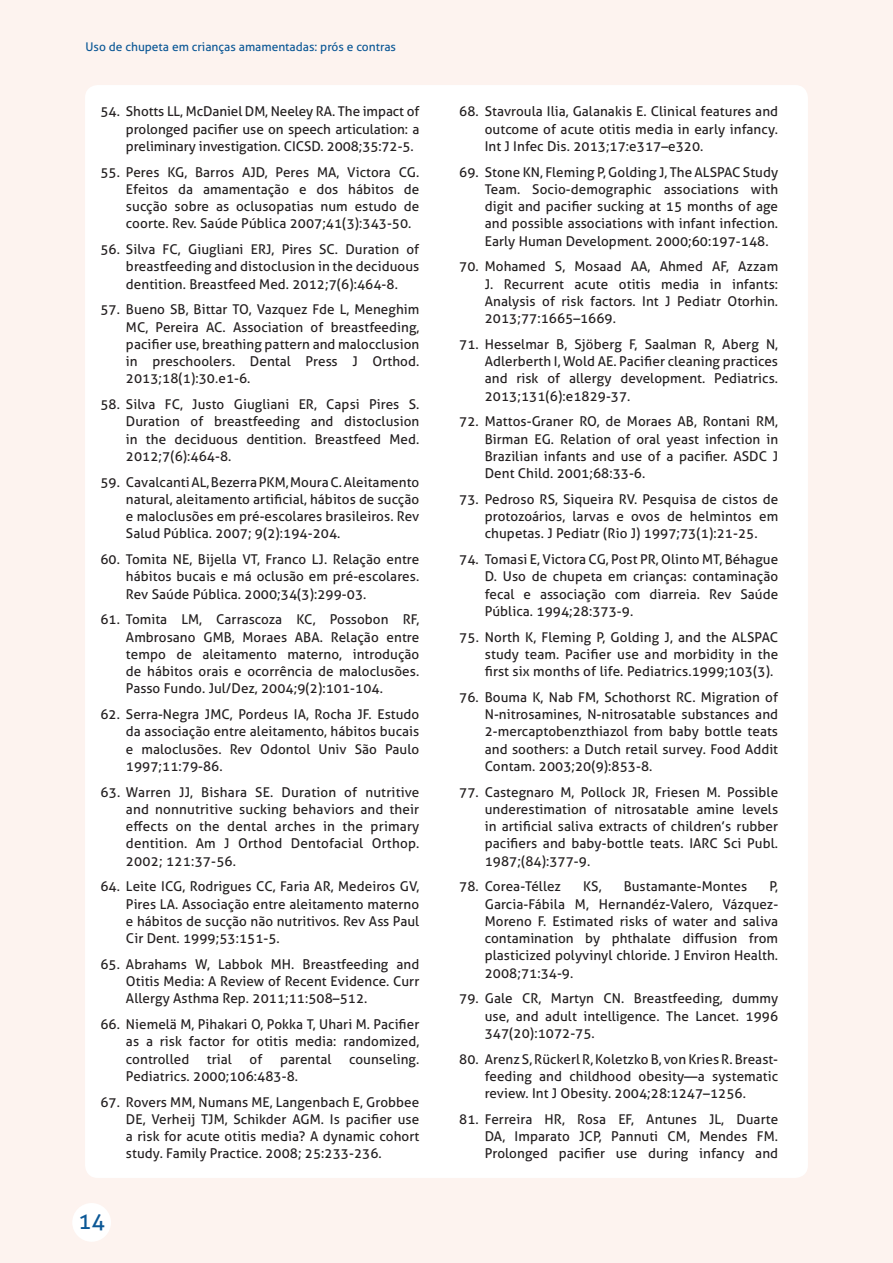
<style>
.page{position:relative;width:893px;height:1263px;background:#fdf3ef}
.page>*{position:absolute;margin:0;border:0;box-sizing:border-box;transform-origin:0 0}
.t1{font:22.5px "Aller";color:#0c5896}
.t2{font:13.5px/17.2px "Aller";letter-spacing:.005em;color:#231f20;text-align:justify}
.t3{font:12px "Aller";color:#0c5896}
</style>
<div class="page">
<div style="left:72px;top:1203px;width:39px;height:39px;background:#fff;border-radius:50%"></div>
<div style="left:85px;top:85px;width:723px;height:1093px;background:#fff;border-radius:13px"></div>
<p class="t3" style="left:85px;top:39px;width:312px">Uso de chupeta em crianças amamentadas: prós e contras</p>
<p class="t2" style="left:126px;top:103px;width:295px;text-indent:-26px">54. Shotts LL, McDaniel DM, Neeley RA. The impact of prolonged pacifier use on speech articulation: a preliminary investigation. CICSD. 2008;35:72-5.</p>
<p class="t2" style="left:126px;top:163px;width:295px;text-indent:-26px">55. Peres KG, Barros AJD, Peres MA, Victora CG.<br>Efeitos da amamentação e dos hábitos de sucção sobre as oclusopatias num estudo de coorte. Rev. Saúde Pública 2007;41(3):343-50.</p>
<p class="t2" style="left:126px;top:241px;width:295px;text-indent:-26px">56. Silva FC, Giugliani ERJ, Pires SC. Duration of breastfeeding and distoclusion in the deciduous dentition. Breastfeed Med. 2012;7(6):464-8.</p>
<p class="t2" style="left:126px;top:301px;width:295px;text-indent:-26px">57. Bueno SB, Bittar TO, Vazquez Fde L, Meneghim MC, Pereira AC. Association of breastfeeding, pacifier use, breathing pattern and malocclusion in preschoolers. Dental Press J Orthod.<br>2013;18(1):30.e1-6.</p>
<p class="t2" style="left:126px;top:396px;width:295px;text-indent:-26px">58. Silva FC, Justo Giugliani ER, Capsi Pires S.<br>Duration of breastfeeding and distoclusion in the deciduous dentition. Breastfeed Med.<br>2012;7(6):464-8.</p>
<p class="t2" style="left:126px;top:473px;width:295px;text-indent:-26px">59. Cavalcanti AL, Bezerra PKM, Moura C. Aleitamento natural, aleitamento artificial, hábitos de sucção e maloclusões em pré-escolares brasileiros. Rev Salud Pública. 2007; 9(2):194-204.</p>
<p class="t2" style="left:126px;top:551px;width:295px;text-indent:-26px">60. Tomita NE, Bijella VT, Franco LJ. Relação entre hábitos bucais e má oclusão em pré-escolares.<br>Rev Saúde Pública. 2000;34(3):299-03.</p>
<p class="t2" style="left:126px;top:611px;width:295px;text-indent:-26px">61. Tomita LM, Carrascoza KC, Possobon RF, Ambrosano GMB, Moraes ABA. Relação entre tempo de aleitamento materno, introdução de hábitos orais e ocorrência de maloclusões.<br>Passo Fundo. Jul/Dez, 2004;9(2):101-104.</p>
<p class="t2" style="left:126px;top:706px;width:295px;text-indent:-26px">62. Serra-Negra JMC, Pordeus IA, Rocha JF. Estudo da associação entre aleitamento, hábitos bucais e maloclusões. Rev Odontol Univ São Paulo 1997;11:79-86.</p>
<p class="t2" style="left:126px;top:783px;width:295px;text-indent:-26px">63. Warren JJ, Bishara SE. Duration of nutritive and nonnutritive sucking behaviors and their effects on the dental arches in the primary dentition. Am J Orthod Dentofacial Orthop.<br>2002; 121:37-56.</p>
<p class="t2" style="left:126px;top:878px;width:295px;text-indent:-26px">64. Leite ICG, Rodrigues CC, Faria AR, Medeiros GV, Pires LA. Associação entre aleitamento materno e hábitos de sucção não nutritivos. Rev Ass Paul Cir Dent. 1999;53:151-5.</p>
<p class="t2" style="left:126px;top:956px;width:295px;text-indent:-26px">65. Abrahams W, Labbok MH. Breastfeeding and Otitis Media: A Review of Recent Evidence. Curr Allergy Asthma Rep. 2011;11:508–512.</p>
<p class="t2" style="left:126px;top:1016px;width:295px;text-indent:-26px">66. Niemelä M, Pihakari O, Pokka T, Uhari M. Pacifier as a risk factor for otitis media: randomized, controlled</p>
<p class="t2" style="left:207px;top:1050px;width:26px">trial</p>
<p class="t2" style="left:250px;top:1050px;width:14px">of</p>
<p class="t2" style="left:280px;top:1050px;width:53px">parental</p>
<p class="t2" style="left:349px;top:1050px;width:72px">counseling.</p>
<p class="t2" style="left:126px;top:1068px;width:174px">Pediatrics. 2000;106:483-8.</p>
<p class="t2" style="left:126px;top:1093px;width:295px;text-indent:-26px">67. Rovers MM, Numans ME, Langenbach E, Grobbee DE, Verheij TJM, Schikder AGM. Is pacifier use a risk for acute otitis media? A dynamic cohort study. Family Practice. 2008; 25:233-236.</p>
<h1 class="t1" style="left:78px;top:1207px;width:28px">14</h1>
<p class="t2" style="left:485px;top:103px;width:295px;text-indent:-26px">68. Stavroula Ilia, Galanakis E. Clinical features and outcome of acute otitis media in early infancy.<br>Int J Infec Dis. 2013;17:e317–e320.</p>
<p class="t2" style="left:485px;top:163px;width:295px;text-indent:-26px">69. Stone KN, Fleming P, Golding J, The ALSPAC Study Team. Socio-demographic associations with digit and pacifier sucking at 15 months of age and possible associations with infant infection.<br>Early Human Development. 2000;60:197-148.</p>
<p class="t2" style="left:485px;top:258px;width:295px;text-indent:-26px">70. Mohamed S, Mosaad AA, Ahmed AF, Azzam J. Recurrent acute otitis media in infants:<br>Analysis of risk factors. Int J Pediatr Otorhin.<br>2013;77:1665–1669.</p>
<p class="t2" style="left:485px;top:336px;width:295px;text-indent:-26px">71. Hesselmar B, Sjöberg F, Saalman R, Aberg N, Adlerberth I, Wold AE. Pacifier cleaning practices and risk of allergy development. Pediatrics.<br>2013;131(6):e1829-37.</p>
<p class="t2" style="left:485px;top:413px;width:295px;text-indent:-26px">72. Mattos-Graner RO, de Moraes AB, Rontani RM, Birman EG. Relation of oral yeast infection in Brazilian infants and use of a pacifier. ASDC J Dent Child. 2001;68:33-6.</p>
<p class="t2" style="left:485px;top:491px;width:295px;text-indent:-26px">73. Pedroso RS, Siqueira RV. Pesquisa de cistos de protozoários, larvas e ovos de helmintos em chupetas. J Pediatr (Rio J) 1997;73(1):21-25.</p>
<p class="t2" style="left:485px;top:551px;width:295px;text-indent:-26px">74. Tomasi E, Victora CG, Post PR, Olinto MT, Béhague D. Uso de chupeta em crianças: contaminação fecal e associação com diarreia. Rev Saúde Pública. 1994;28:373-9.</p>
<p class="t2" style="left:485px;top:628px;width:295px;text-indent:-26px">75. North K, Fleming P, Golding J, and the ALSPAC study team. Pacifier use and morbidity in the first six months of life. Pediatrics.1999;103(3).</p>
<p class="t2" style="left:485px;top:689px;width:295px;text-indent:-26px">76. Bouma K, Nab FM, Schothorst RC. Migration of N-nitrosamines, N-nitrosatable substances and 2-mercaptobenzthiazol from baby bottle teats and soothers: a Dutch retail survey. Food Addit Contam. 2003;20(9):853-8.</p>
<p class="t2" style="left:485px;top:783px;width:295px;text-indent:-26px">77. Castegnaro M, Pollock JR, Friesen M. Possible underestimation of nitrosatable amine levels in artificial saliva extracts of children’s rubber pacifiers and baby-bottle teats. IARC Sci Publ.<br>1987;(84):377-9.</p>
<p class="t2" style="left:459px;top:878px;width:103px">78. Corea-Téllez</p>
<p class="t2" style="left:583px;top:878px;width:20px">KS,</p>
<p class="t2" style="left:624px;top:878px;width:125px">Bustamante-Montes</p>
<p class="t2" style="left:485px;top:878px;width:295px;text-indent:285px">P, Garcia-Fábila M, Hernandéz-Valero, Vázquez-Moreno F. Estimated risks of water and saliva contamination by phthalate diffusion from plasticized polyvinyl chloride. J Environ Health.<br>2008;71:34-9.</p>
<p class="t2" style="left:485px;top:990px;width:295px;text-indent:-26px">79. Gale CR, Martyn CN. Breastfeeding, dummy use, and adult intelligence. The Lancet. 1996<br>347(20):1072-75.</p>
<p class="t2" style="left:485px;top:1050px;width:295px;text-indent:-26px">80. Arenz S, Rückerl R, Koletzko B, von Kries R. Breast&shy;feeding and childhood obesity—a systematic review. Int J Obesity. 2004;28:1247–1256.</p>
<p class="t2" style="left:485px;top:1111px;width:295px;text-indent:-26px">81. Ferreira HR, Rosa EF, Antunes JL, Duarte DA, Imparato JCP, Pannuti CM, Mendes FM.<br>Prolonged pacifier use during infancy and</p>
</div>
